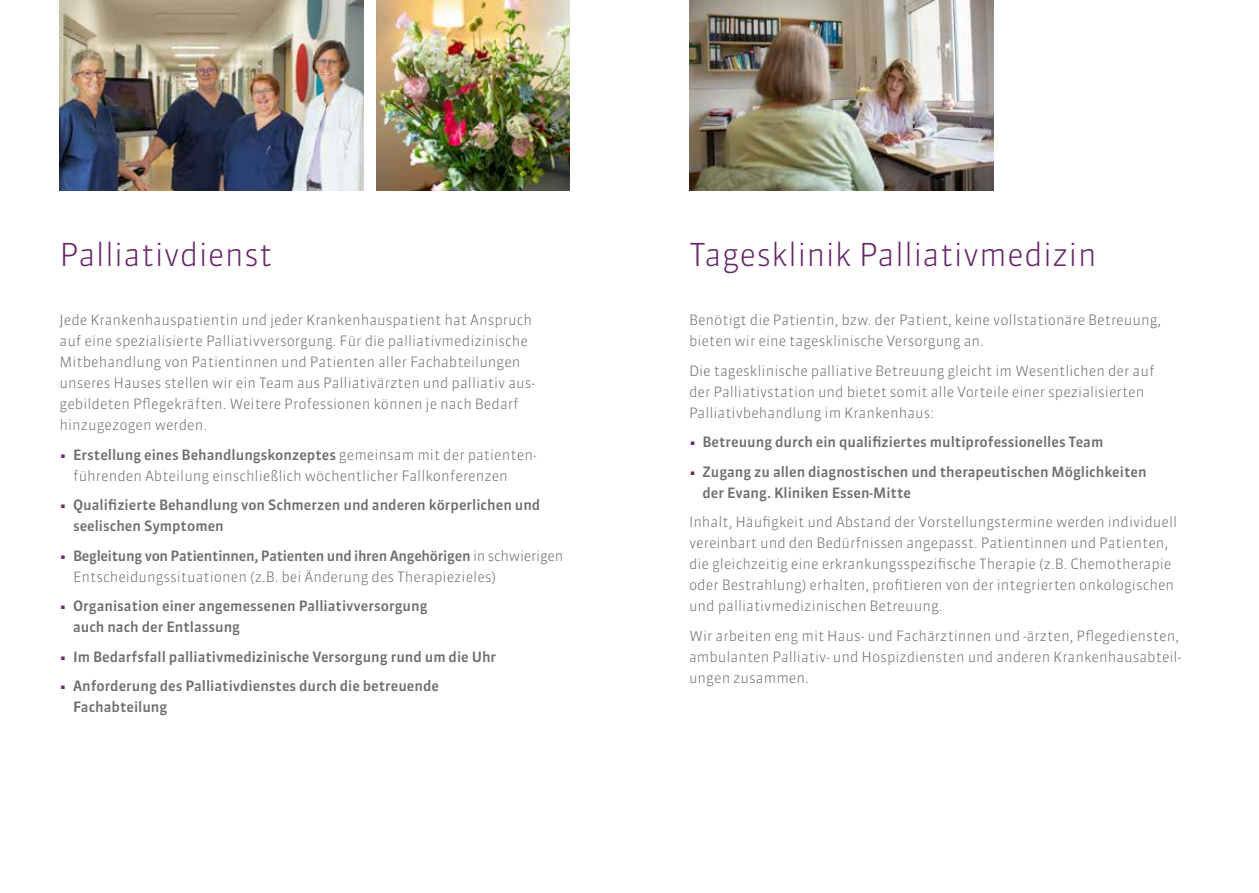
<style>
.page{position:relative;width:1259px;height:893px;background:#fff}
.page>*{position:absolute;margin:0;border:0;box-sizing:border-box;transform-origin:0 0}
.t1{font:300 31.5px "Sanuk OT";letter-spacing:.005em;color:#68286a}
.t2{font:300 14.25px/21px "Sanuk OT";color:#6d6e71}
.t3{font:500 14.25px/21px "Sanuk OT";color:#6d6e71}
.s1{color:#68286a}
.s2{font-weight:500}
.s3{font-weight:300;color:#68286a}
</style>
<div class="page">
<img style="left:376px;top:0;width:194px;height:190px">
<img style="left:689px;top:0;width:304px;height:190px">
<img style="left:60px;top:0;width:304px;height:190px">
<h1 class="t1" style="left:60px;top:235px;width:215px">Palliativdienst</h1>
<p class="t2" style="left:60px;top:310px;width:477px">Jede Krankenhauspatientin und jeder Krankenhauspatient hat Anspruch auf eine spezialisierte Palliativversorgung. Für die palliativmedizinische Mitbehandlung von Patientinnen und Patienten aller Fachabteilungen unseres Hauses stellen wir ein Team aus Palliativärzten und palliativ aus&shy;gebildeten Pflegekräften. Weitere Professionen können je nach Bedarf hinzugezogen werden.</p>
<p class="t2" style="left:73px;top:444px;width:465px;text-indent:-13px"><span class="s1">•</span> <span class="s2">Erstellung eines Behandlungskonzeptes</span> gemeinsam mit der patienten&shy;führenden Abteilung einschließlich wöchentlicher Fallkonferenzen</p>
<p class="t3" style="left:73px;top:495px;width:469px;text-indent:-13px"><span class="s3">•</span> Qualifizierte Behandlung von Schmerzen und anderen körperlichen und seelischen Symptomen</p>
<p class="t2" style="left:73px;top:545px;width:492px;text-indent:-13px"><span class="s1">•</span> <span class="s2">Begleitung von Patientinnen, Patienten und ihren Angehörigen</span> in schwierigen<br>Entscheidungssituationen (z.B. bei Änderung des Therapiezieles)</p>
<p class="t3" style="left:73px;top:596px;width:356px;text-indent:-13px"><span class="s3">•</span> Organisation einer angemessenen Palliativversorgung auch nach der Entlassung</p>
<p class="t3" style="left:60px;top:646px;width:438px"><span class="s3">•</span> Im Bedarfsfall palliativmedizinische Versorgung rund um die Uhr</p>
<p class="t3" style="left:73px;top:676px;width:367px;text-indent:-13px"><span class="s3">•</span> Anforderung des Palliativdienstes durch die betreuende<br>Fachabteilung</p>
<h1 class="t1" style="left:689px;top:235px;width:409px">Tagesklinik Palliativmedizin</h1>
<p class="t2" style="left:689px;top:310px;width:473px">Benötigt die Patientin, bzw. der Patient, keine vollstationäre Betreuung, bieten wir eine tagesklinische Versorgung an.</p>
<p class="t2" style="left:689px;top:360px;width:467px">Die tagesklinische palliative Betreuung gleicht im Wesentlichen der auf der Palliativstation und bietet somit alle Vorteile einer spezialisierten<br>Palliativbehandlung im Krankenhaus:</p>
<p class="t3" style="left:689px;top:432px;width:416px"><span class="s3">•</span> Betreuung durch ein qualifiziertes multiprofessionelles Team</p>
<p class="t3" style="left:702px;top:461px;width:445px;text-indent:-13px"><span class="s3">•</span> Zugang zu allen diagnostischen und therapeutischen Möglichkeiten der Evang. Kliniken Essen-Mitte</p>
<p class="t2" style="left:689px;top:512px;width:489px">Inhalt, Häufigkeit und Abstand der Vorstellungstermine werden individuell vereinbart und den Bedürfnissen angepasst. Patientinnen und Patienten, die gleichzeitig eine erkrankungsspezifische Therapie (z.B. Chemotherapie oder Bestrahlung) erhalten, profitieren von der integrierten onkologischen und palliativmedizinischen Betreuung.</p>
<p class="t2" style="left:689px;top:625px;width:494px">Wir arbeiten eng mit Haus- und Fachärztinnen und -ärzten, Pflegediensten, ambulanten Palliativ- und Hospizdiensten und anderen Krankenhausabteil&shy;ungen zusammen.</p>
</div>
